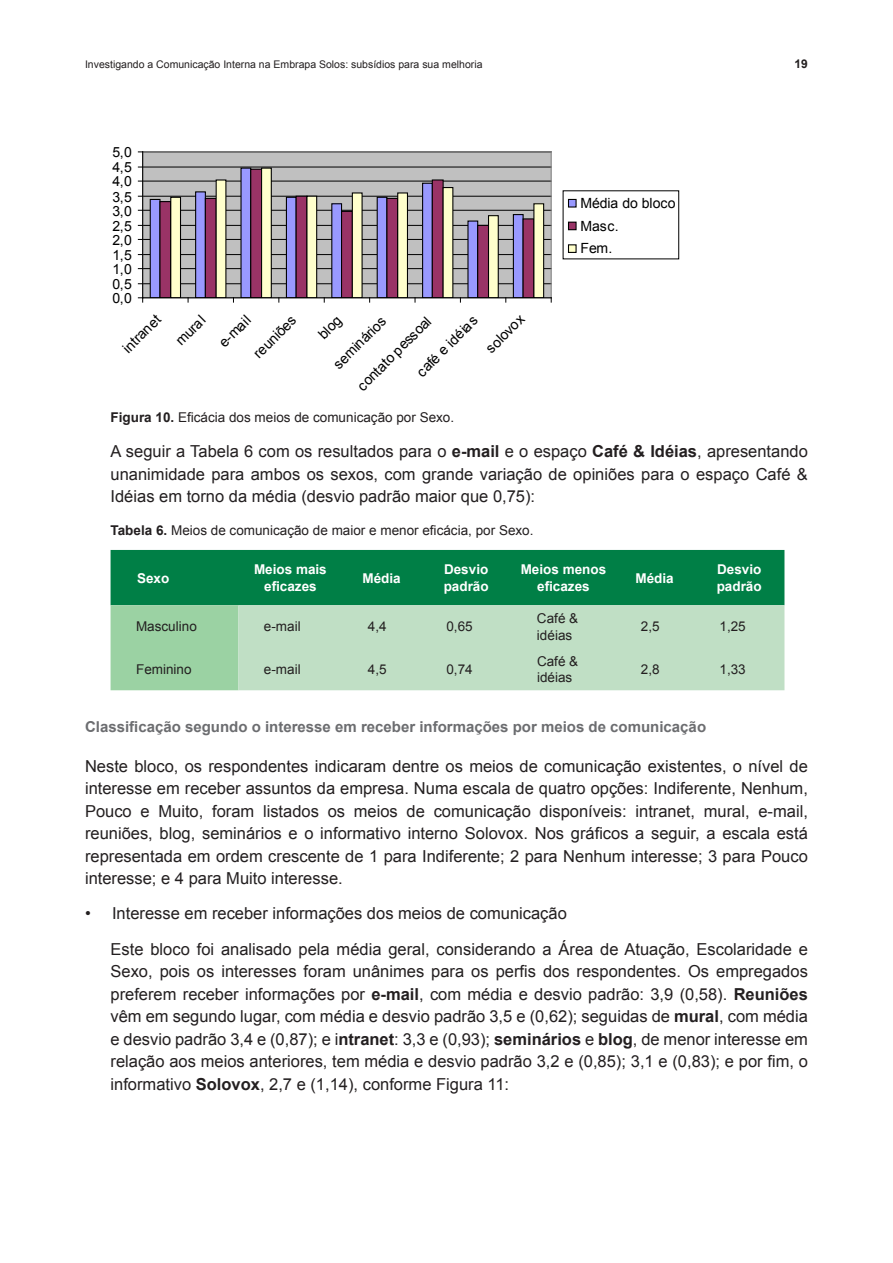
<style>
.page{position:relative;width:893px;height:1263px;background:#fff}
.page>*{position:absolute;margin:0;border:0;box-sizing:border-box;transform-origin:0 0}
.t1{font:16.5px/22.5px "Arial";color:#231f20;text-align:justify}
.t2{font:700 15px "Arial";color:#6c6d70}
.t3{font:14.1px/22.6px "Arial";letter-spacing:-.005em;color:#000}
.t4{font:13.5px/16.2px "Arial";color:#231f20}
.t5{font:700 13.5px/16.2px "Arial";color:#fff;text-align:center}
.t6{font:700 12px "Arial";color:#231f20}
.t7{font:10.5px "Arial";color:#231f20}
.s1{font-weight:700}
</style>
<div class="page">
<svg style="left:137px;top:151px;width:542px;height:152px"></svg>
<svg style="left:111px;top:550px;width:673px;height:140px;background:#23915b"></svg>
<div style="left:238px;top:605px;width:546px;height:85px;background:#c0dfc5"></div>
<p class="t7" style="left:85px;top:58px;width:399px">Investigando a Comunicação Interna na Embrapa Solos: subsídios para sua melhoria</p>
<p class="t6" style="left:795px;top:56px;width:15px">19</p>
<p class="t3" style="left:112px;top:141px;width:21px">5,0</p>
<p class="t3" style="left:112px;top:156px;width:21px">4,5</p>
<p class="t3" style="left:112px;top:170px;width:21px">4,0</p>
<p class="t3" style="left:112px;top:185px;width:21px">3,5</p>
<p class="t3" style="left:112px;top:200px;width:21px">3,0</p>
<p class="t3" style="left:112px;top:215px;width:21px">2,5</p>
<p class="t3" style="left:112px;top:229px;width:21px">2,0</p>
<p class="t3" style="left:112px;top:244px;width:21px">1,5</p>
<p class="t3" style="left:112px;top:258px;width:21px">1,0</p>
<p class="t3" style="left:112px;top:273px;width:21px">0,5</p>
<p class="t3" style="left:112px;top:287px;width:21px">0,0</p>
<p class="t3" style="left:117px;top:342px;width:49px;rotate:-45deg">intranet</p>
<p class="t3" style="left:170px;top:335px;width:37px;rotate:-45deg">mural</p>
<p class="t3" style="left:213px;top:337px;width:40px;rotate:-45deg">e-mail</p>
<p class="t3" style="left:248px;top:348px;width:55px;rotate:-45deg">reuniões</p>
<p class="t3" style="left:313px;top:328px;width:28px;rotate:-45deg">blog</p>
<p class="t3" style="left:411px;top:366px;width:81px;rotate:-45deg">café e idéias</p>
<p class="t3" style="left:480px;top:342px;width:50px;rotate:-45deg">solovox</p>
<p class="t3" style="left:352px;top:380px;width:100px;rotate:-45deg">contato pessoal</p>
<p class="t3" style="left:328px;top:359px;width:69px;rotate:-45deg">seminários</p>
<p class="t3" style="left:580px;top:192px;width:97px">Média do bloco<br>Masc.<br>Fem.</p>
<p class="t4" style="left:111px;top:409px;width:345px"><span class="s1">Figura 10.</span> Eficácia dos meios de comunicação por Sexo.</p>
<p class="t1" style="left:111px;top:440px;width:699px">A seguir a Tabela 6 com os resultados para o <span class="s1">e-mail</span> e o espaço <span class="s1">Café &amp; Idéias</span>, apresentando unanimidade para ambos os sexos, com grande variação de opiniões para o espaço Café &amp; Idéias em torno da média (desvio padrão maior que 0,75):</p>
<p class="t4" style="left:111px;top:523px;width:424px"><span class="s1">Tabela 6.</span> Meios de comunicação de maior e menor eficácia, por Sexo.</p>
<p class="t5" style="left:137px;top:570px;width:34px">Sexo</p>
<p class="t5" style="left:254px;top:562px;width:74px">Meios mais eficazes</p>
<p class="t5" style="left:363px;top:570px;width:40px">Média</p>
<p class="t5" style="left:444px;top:562px;width:47px;text-align:left">Desvio padrão</p>
<p class="t5" style="left:521px;top:562px;width:87px">Meios menos eficazes</p>
<p class="t5" style="left:636px;top:570px;width:40px">Média</p>
<p class="t5" style="left:717px;top:562px;width:47px;text-align:left">Desvio padrão</p>
<p class="t4" style="left:136px;top:619px;width:62px">Masculino</p>
<p class="t4" style="left:264px;top:619px;width:38px">e-mail</p>
<p class="t4" style="left:368px;top:619px;width:20px">4,4</p>
<p class="t4" style="left:446px;top:619px;width:28px">0,65</p>
<p class="t4" style="left:537px;top:611px;width:43px">Café &amp; idéias</p>
<p class="t4" style="left:641px;top:619px;width:20px">2,5</p>
<p class="t4" style="left:719px;top:619px;width:28px">1,25</p>
<p class="t4" style="left:136px;top:661px;width:57px">Feminino</p>
<p class="t4" style="left:264px;top:661px;width:38px">e-mail</p>
<p class="t4" style="left:368px;top:661px;width:20px">4,5</p>
<p class="t4" style="left:446px;top:661px;width:28px">0,74</p>
<p class="t4" style="left:537px;top:653px;width:43px">Café &amp; idéias</p>
<p class="t4" style="left:641px;top:661px;width:20px">2,8</p>
<p class="t4" style="left:719px;top:661px;width:28px">1,33</p>
<p class="t2" style="left:85px;top:717px;width:623px">Classificação segundo o interesse em receber informações por meios de comunicação</p>
<p class="t1" style="left:85px;top:755px;width:724px">Neste bloco, os respondentes indicaram dentre os meios de comunicação existentes, o nível de interesse em receber assuntos da empresa. Numa escala de quatro opções: Indiferente, Nenhum, Pouco e Muito, foram listados os meios de comunicação disponíveis: intranet, mural, e-mail, reuniões, blog, seminários e o informativo interno Solovox. Nos gráficos a seguir, a escala está representada em ordem crescente de 1 para Indiferente; 2 para Nenhum interesse; 3 para Pouco interesse; e 4 para Muito interesse.</p>
<p class="t1" style="left:111px;top:896px;width:699px;line-height:35.2px;text-indent:-26px">• Interesse em receber informações dos meios de comunicação<br>Este bloco foi analisado pela média geral, considerando a Área de Atuação, Escolaridade e</p>
<p class="t1" style="left:111px;top:960px;width:699px">Sexo, pois os interesses foram unânimes para os perfis dos respondentes. Os empregados preferem receber informações por <span class="s1">e-mail</span>, com média e desvio padrão: 3,9 (0,58). <span class="s1">Reuniões </span>vêm em segundo lugar, com média e desvio padrão 3,5 e (0,62); seguidas de <span class="s1">mural</span>, com média e desvio padrão 3,4 e (0,87); e i<span class="s1">ntranet</span>: 3,3 e (0,93); <span class="s1">seminários</span> e <span class="s1">blog</span>, de menor interesse em relação aos meios anteriores, tem média e desvio padrão 3,2 e (0,85); 3,1 e (0,83); e por fim, o informativo <span class="s1">Solovox</span>, 2,7 e (1,14), conforme Figura 11:</p>
</div>
